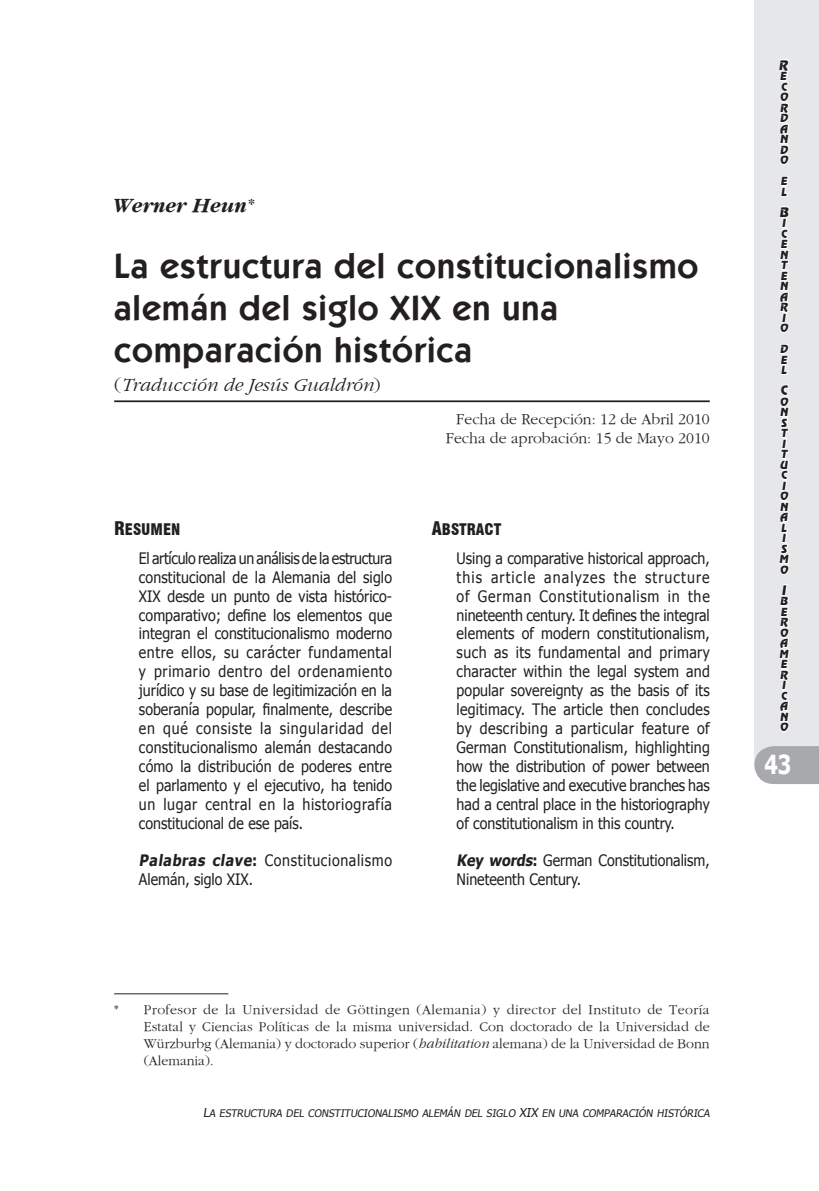
<style>
.page{position:relative;width:819px;height:1191px;background:#fff}
.page>*{position:absolute;margin:0;border:0;box-sizing:border-box;transform-origin:0 0}
.t1{font:600 35px/42px "Kabel IT Cby BT";letter-spacing:.03em;color:#231f20}
.t2{font:700 26.25px "Tahoma";color:#fff;scale:.8 1}
.t3{font:italic 700 21px "Gourmand";color:#231f20}
.t4{font:italic 19.25px "Gourmand";color:#231f20}
.t5{font:15.75px/18.9px "Tahoma";color:#231f20;text-align:justify;scale:.9 1}
.t6{font:15.75px/18.9px "Gourmand";color:#231f20;text-align:right}
.t7{font:15.75px/18.9px "Tahoma";letter-spacing:.045em;color:#231f20;scale:.9 1}
.t8{font:15.58px "Swiss 721 BT Black Condensed SC850";color:#231f20}
.t9{font:14px/16.8px "Gourmand";color:#231f20;text-align:justify}
.t10{font:13.12px "Revue BT Regular SC850";color:#231f20}
.t11{font:11.2px/10.5px "Revue BT Regular SC850";color:#231f20}
.t12{font:10.33px "Tahoma SC850";color:#231f20}
.s1{font-weight:400;font-style:normal}
.s2{font-style:normal}
.s3{font-size:18.38px}
.s4{font-weight:700}
.s5{font-style:italic}
.s6{font-size:12.25px}
</style>
<div class="page">
<div style="left:754px;top:0;width:65px;height:769px;background:#e6e7e9"></div>
<svg style="left:754px;top:746px;width:65px;height:38px;background:#adaeb1"></svg>
<svg style="left:779px;top:59px;width:10px;height:106px"></svg>
<svg style="left:780px;top:176px;width:9px;height:21px"></svg>
<svg style="left:779px;top:206px;width:11px;height:169px"></svg>
<svg style="left:779px;top:384px;width:11px;height:191px"></svg>
<svg style="left:779px;top:584px;width:11px;height:148px"></svg>
<hr style="left:114px;top:400px;width:595px;height:2px;background:#231f20">
<hr style="left:114px;top:993px;width:114px;height:1px;background:#231f20">
<h3 class="t3" style="left:114px;top:193px;width:143px">Werner Heun<span class="s1">*</span></h3>
<h1 class="t1" style="left:114px;top:245px;width:585px">La estructura del constitucionalismo alemán del siglo XIX en una comparación histórica</h1>
<p class="t4" style="left:114px;top:375px;width:268px"><span class="s2">(</span>Traducción de Jesús Gualdrón<span class="s2">)</span></p>
<p class="t6" style="left:446px;top:410px;width:265px">Fecha de Recepción: 12 de Abril 2010<br>Fecha de aprobación: 15 de Mayo 2010</p>
<p class="t8" style="left:114px;top:520px;width:68px"><span class="s3">R</span>ESUMEN</p>
<p class="t5" style="left:139px;top:548px;width:283px">El artículo realiza un análisis de la estructura constitucional de la Alemania del siglo XIX desde un punto de vista histórico&shy;comparativo; define los elementos que integran el constitucionalismo moderno entre ellos, su carácter fundamental y primario dentro del ordenamiento jurídico y su base de legitimización en la soberanía popular, finalmente, describe en qué consiste la singularidad del constitucionalismo alemán destacando cómo la distribución de poderes entre el parlamento y el ejecutivo, ha tenido un lugar central en la historiografía constitucional de ese país.</p>
<p class="t7" style="left:139px;top:850px;width:283px"><span class="s4">Palabras clave:</span> Constitucionalismo<br>Alemán, siglo XIX.</p>
<p class="t8" style="left:432px;top:520px;width:71px"><span class="s3">A</span>BSTRACT</p>
<p class="t5" style="left:456px;top:548px;width:283px">Using a comparative historical approach, this article analyzes the structure of German Constitutionalism in the nineteenth century. It defines the integral elements of modern constitutionalism, such as its fundamental and primary character within the legal system and popular sovereignty as the basis of its legitimacy. The article then concludes by describing a particular feature of German Constitutionalism, highlighting how the distribution of power between the legislative and executive branches has had a central place in the historiography of constitutionalism in this country.</p>
<p class="t5" style="left:456px;top:850px;width:283px"><span class="s4">Key words:</span> German Constitutionalism,<br>Nineteenth Century.</p>
<p class="t9" style="left:144px;top:1001px;width:567px;text-indent:-30px">* Profesor de la Universidad de Göttingen (Alemania) y director del Instituto de Teoría Estatal y Ciencias Políticas de la misma universidad. Con doctorado de la Universidad de Würzburbg (Alemania) y doctorado superior (<span class="s5">habilitation</span> alemana) de la Universidad de Bonn (Alemania).</p>
<p class="t12" style="left:203px;top:1105px;width:510px"><span class="s6">L</span>A ESTRUCTURA DEL CONSTITUCIONALISM O ALEMÁN DEL SIGLO <span class="s6">XIX</span> EN UNA COM PARACIÓN HISTÓRICA</p>
<p class="t10" style="left:778px;top:57px;width:11px">R</p>
<p class="t11" style="left:779px;top:71px;width:12px">E<br>C<br>O<br>R<br>D<br>A<br>N<br>D<br>O</p>
<p class="t11" style="left:780px;top:176px;width:10px">E<br>L</p>
<p class="t10" style="left:779px;top:204px;width:13px">B</p>
<p class="t11" style="left:779px;top:218px;width:12px">I<br>C<br>E<br>N<br>T<br>E<br>N<br>A<br>R<br>I<br>O</p>
<p class="t11" style="left:779px;top:344px;width:11px;text-align:justify">D E L</p>
<p class="t10" style="left:780px;top:382px;width:9px">C</p>
<p class="t11" style="left:779px;top:396px;width:13px">O<br>N<br>S<br>T<br>I<br>T<br>U<br>C<br>I<br>O<br>N<br>A<br>L<br>I<br>S<br>M<br>O</p>
<p class="t10" style="left:781px;top:582px;width:6px">I</p>
<p class="t11" style="left:779px;top:596px;width:13px">B<br>E<br>R<br>O<br>A<br>M<br>E<br>R<br>I<br>C<br>A<br>N<br>O</p>
<h2 class="t2" style="left:764px;top:746px;width:35px">43</h2>
</div>
